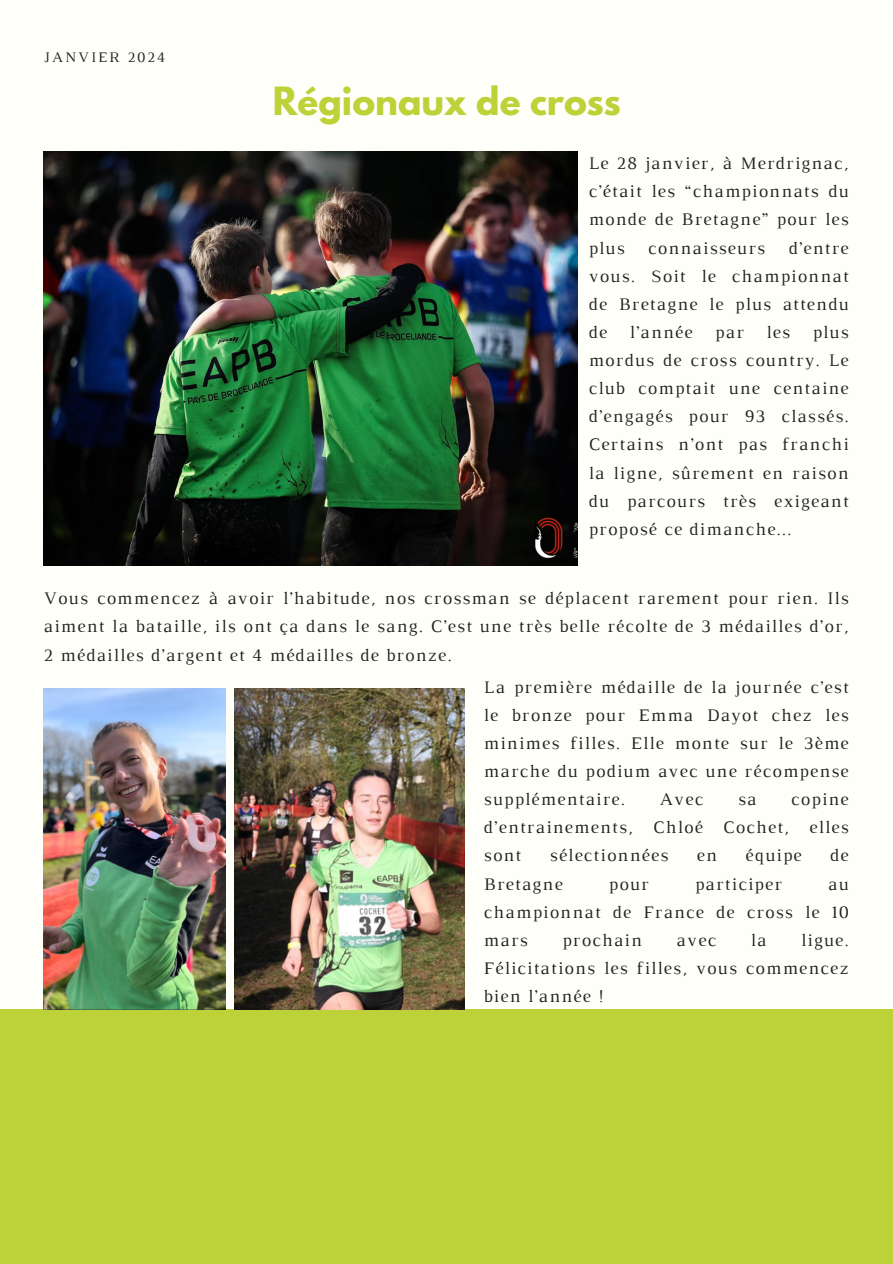
<style>
.page{position:relative;width:893px;height:1264px;background:#fff}
.page>*{position:absolute;margin:0;border:0;box-sizing:border-box;transform-origin:0 0}
.t1{font:700 34.5px "League Spartan";color:#bdd139}
.t2{font:18px/28.2px "Luthier";letter-spacing:.07em;color:#222;text-align:justify}
.t3{font:14.85px "Luthier";letter-spacing:.14em;color:#222}
</style>
<div class="page">
<div style="left:0;top:0;width:892px;height:1263px;background:#fffff9"></div>
<div style="left:0;top:1009px;width:892px;height:254px;background:#bdd139"></div>
<img style="left:44px;top:151px;width:533px;height:414px">
<img style="left:44px;top:688px;width:181px;height:321px">
<img style="left:234px;top:688px;width:230px;height:321px">
<p class="t3" style="left:44px;top:52px;width:123px">JANVIER 2024</p>
<h2 class="t1" style="left:273px;top:84px;width:349px">Régionaux de cross</h2>
<h2 class="t2" style="left:588px;top:150px;width:261px">Le 28 janvier, à Merdrignac, c’était les “championnats du monde de Bretagne” pour les plus</h2>
<h2 class="t2" style="left:588px;top:235px;width:261px;text-indent:200px">d’entre vous. Soit le championnat de Bretagne le plus attendu de</h2>
<h2 class="t2" style="left:648px;top:235px;width:118px">connaisseurs</h2>
<h2 class="t2" style="left:588px;top:319px;width:261px;text-indent:224px">plus mordus de cross country. Le club comptait une centaine d’engagés pour 93 classés.<br>Certains n’ont pas franchi la ligne, sûrement en raison du parcours très exigeant proposé ce dimanche...</h2>
<h2 class="t2" style="left:629px;top:319px;width:64px">l’année</h2>
<h2 class="t2" style="left:715px;top:319px;width:30px">par</h2>
<h2 class="t2" style="left:766px;top:319px;width:25px">les</h2>
<p class="t2" style="left:44px;top:585px;width:806px">Vous commencez à avoir l’habitude, nos crossman se déplacent rarement pour rien. Ils aiment la bataille, ils ont ça dans le sang. C’est une très belle récolte de 3 médailles d’or, 2 médailles d’argent et 4 médailles de bronze.</p>
<p class="t2" style="left:484px;top:674px;width:366px">La première médaille de la journée c’est le bronze pour Emma Dayot chez les minimes filles. Elle monte sur le 3ème marche du podium avec une récompense supplémentaire.</p>
<p class="t2" style="left:484px;top:786px;width:366px;text-indent:307px">copine d’entrainements, Chloé Cochet, elles sont</p>
<p class="t2" style="left:659px;top:786px;width:45px">Avec</p>
<p class="t2" style="left:738px;top:786px;width:20px">sa</p>
<p class="t2" style="left:550px;top:842px;width:120px">sélectionnées</p>
<p class="t2" style="left:696px;top:842px;width:22px">en</p>
<p class="t2" style="left:745px;top:842px;width:57px">équipe</p>
<p class="t2" style="left:830px;top:842px;width:20px">de</p>
<p class="t2" style="left:484px;top:871px;width:80px">Bretagne</p>
<p class="t2" style="left:609px;top:871px;width:41px">pour</p>
<p class="t2" style="left:695px;top:871px;width:88px">participer</p>
<p class="t2" style="left:484px;top:871px;width:366px;text-indent:344px">au championnat de France de cross le 10 mars</p>
<p class="t2" style="left:484px;top:927px;width:366px;text-indent:317px">ligue.<br>Félicitations les filles, vous commencez bien l’année !</p>
<p class="t2" style="left:562px;top:927px;width:81px">prochain</p>
<p class="t2" style="left:676px;top:927px;width:41px">avec</p>
<p class="t2" style="left:750px;top:927px;width:17px">la</p>
</div>
